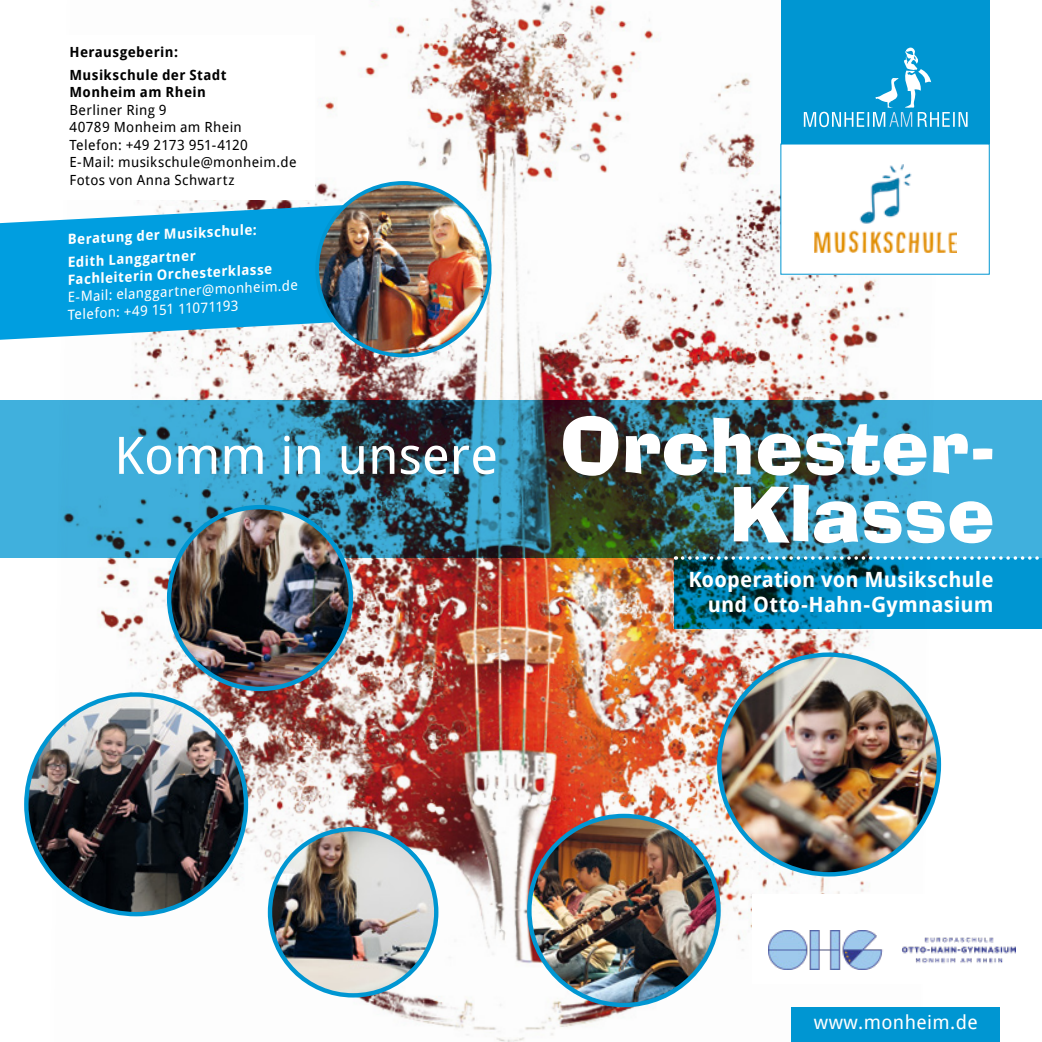
<style>
.page{position:relative;width:1042px;height:1042px;background:#fff}
.page>*{position:absolute;margin:0;border:0;box-sizing:border-box;transform-origin:0 0}
.t1{font:76.12px/67.7px "Ad Lib BT";color:#fff;text-align:right}
.t2{font:51.8px "Droid Sans";color:#fff}
.t3{font:700 21px/25.2px "Droid Sans";letter-spacing:.01em;color:#fff;text-align:right}
.t4{font:19.25px "Droid Sans";letter-spacing:.02em;color:#fff}
.t5{font:14px/17.5px "Droid Sans";letter-spacing:.025em;color:#000}
.t6{font:14px/17.5px "Droid Sans";color:#fff}
.t7{font:700 14px/22.4px "Droid Sans";color:#fff}
.t8{font:700 14px/22.4px "Droid Sans";letter-spacing:.03em;color:#000}
.s1{font-weight:700}
</style>
<div class="page">
<img style="left:49px;top:0;width:891px;height:1042px">
<svg style="left:0;top:400px;width:1042px;height:158px;background:#368099"></svg>
<hr style="left:0;top:733px;width:1px;height:309px;background:#0096d2">
<svg style="left:0;top:200px;width:354px;height:140px;background:#2aace2"></svg>
<svg style="left:674px;top:558px;width:368px;height:71px;background:#0080af"></svg>
<svg style="left:682px;top:556px;width:360px;height:4px"></svg>
<img style="left:169px;top:507px;width:182px;height:182px;border-radius:91px">
<div style="left:167px;top:505px;width:186px;height:186px;border:4px solid #0096d2;border-radius:50%"></div>
<img style="left:719px;top:655px;width:220px;height:219px;border-radius:110px">
<img style="left:26px;top:694px;width:220px;height:220px;border-radius:110px">
<img style="left:529px;top:816px;width:189px;height:189px;border-radius:95px">
<div style="left:527px;top:814px;width:194px;height:193px;border:4px solid #0096d2;border-radius:50%"></div>
<img style="left:270px;top:829px;width:166px;height:166px;border-radius:83px">
<div style="left:268px;top:827px;width:170px;height:170px;border:4px solid #0096d2;border-radius:50%"></div>
<div style="left:58px;top:35px;width:257px;height:165px;background:#fff"></div>
<img style="left:317px;top:183px;width:173px;height:172px;border-radius:86px">
<div style="left:315px;top:181px;width:176px;height:176px;border:4px solid #0096d2;border-radius:50%"></div>
<div style="left:781px;top:0;width:208px;height:144px;background:#0096d2"></div>
<svg style="left:804px;top:47px;width:163px;height:80px"></svg>
<div style="left:791px;top:1007px;width:209px;height:35px;background:#0096d2"></div>
<div style="left:781px;top:144px;width:208px;height:130px;background:#fff"></div>
<img style="left:814px;top:165px;width:142px;height:87px">
<div style="left:752px;top:894px;width:276px;height:90px;background:#fff"></div>
<img style="left:768px;top:930px;width:247px;height:39px">
<p class="t8" style="left:69px;top:40px;width:159px">Herausgeberin:<br>Musikschule der Stadt</p>
<p class="t5" style="left:69px;top:83px;width:229px"><span class="s1">Monheim am Rhein<br></span>Berliner Ring 9<br>40789 Monheim am Rhein<br>Telefon: +49 2173 951-4120<br>E-Mail: musikschule@monheim.de<br>Fotos von Anna Schwartz</p>
<p class="t7" style="left:66px;top:228px;width:192px;rotate:-3deg">Beratung der Musikschule:<br>Edith Langgartner</p>
<p class="t6" style="left:65px;top:270px;width:233px;rotate:-3deg"><span class="s1">Fachleiterin Orchesterklasse<br></span>E-Mail: elanggartner@monheim.de<br>Telefon: +49 151 11071193</p>
<p class="t2" style="left:114px;top:419px;width:385px">Komm in unsere</p>
<p class="t1" style="left:560px;top:412px;width:436px">Orchester-<br>Klasse</p>
<p class="t3" style="left:688px;top:566px;width:307px">Kooperation von Musikschule und Otto-Hahn-Gymnasium</p>
<p class="t4" style="left:814px;top:1009px;width:165px">www.monheim.de</p>
</div>
